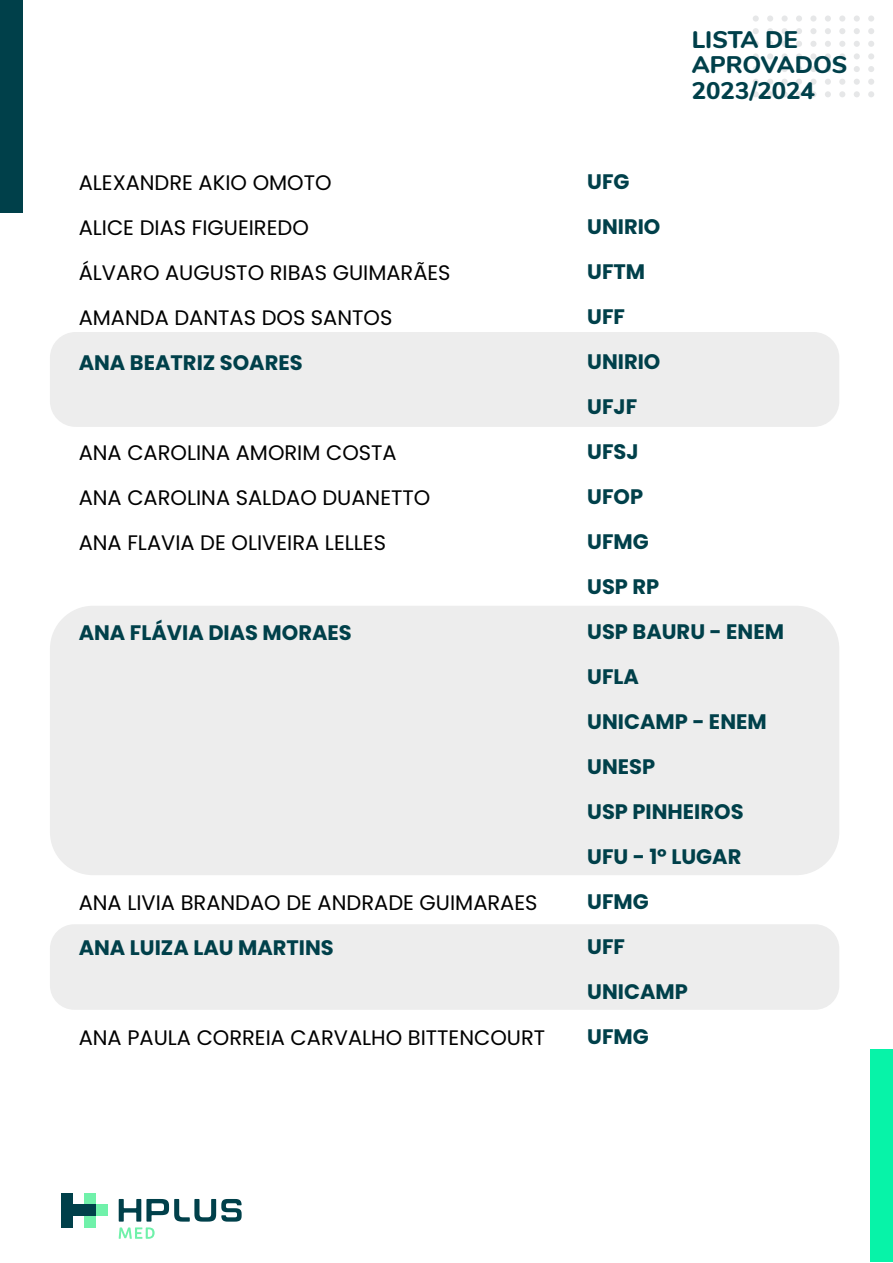
<style>
.page{position:relative;width:893px;height:1263px;background:#fff}
.page>*{position:absolute;margin:0;border:0;box-sizing:border-box;transform-origin:0 0}
.t1{font:800 24px/25.5px "Nunito";color:#00404a}
.t2{font:21px/45px "Poppins";color:#000}
.t3{font:700 21px/45px "Poppins";color:#00404a}
</style>
<div class="page">
<div style="left:50px;top:606px;width:789px;height:269px;background:#ededed;border-radius:43px"></div>
<div style="left:50px;top:332px;width:789px;height:95px;background:#ededed;border-radius:26px"></div>
<div style="left:50px;top:924px;width:789px;height:86px;background:#ededed;border-radius:24px"></div>
<div style="left:96px;top:1204px;width:11px;height:12px;background:#70f1aa"></div>
<div style="left:84px;top:1193px;width:12px;height:11px;background:#70f1aa"></div>
<div style="left:84px;top:1216px;width:12px;height:11px;background:#70f1aa"></div>
<div style="left:84px;top:1204px;width:12px;height:12px;background:#00404a"></div>
<div style="left:73px;top:1204px;width:11px;height:12px;background:#00404a"></div>
<div style="left:62px;top:1193px;width:11px;height:11px;background:#00404a"></div>
<div style="left:62px;top:1204px;width:11px;height:12px;background:#00404a"></div>
<div style="left:62px;top:1216px;width:11px;height:11px;background:#00404a"></div>
<svg style="left:119px;top:1199px;width:123px;height:22px"></svg>
<svg style="left:119px;top:1227px;width:36px;height:12px"></svg>
<div style="left:753px;top:15px;width:6px;height:7px;background:#e6e7e8;border-radius:50%"></div>
<div style="left:767px;top:15px;width:6px;height:7px;background:#e6e7e8;border-radius:50%"></div>
<div style="left:782px;top:15px;width:6px;height:7px;background:#e6e7e8;border-radius:50%"></div>
<div style="left:796px;top:15px;width:6px;height:7px;background:#e6e7e8;border-radius:50%"></div>
<div style="left:810px;top:15px;width:6px;height:7px;background:#e6e7e8;border-radius:50%"></div>
<div style="left:825px;top:15px;width:6px;height:7px;background:#e6e7e8;border-radius:50%"></div>
<div style="left:839px;top:15px;width:6px;height:7px;background:#e6e7e8;border-radius:50%"></div>
<div style="left:854px;top:15px;width:6px;height:7px;background:#e6e7e8;border-radius:50%"></div>
<div style="left:868px;top:15px;width:6px;height:7px;background:#e6e7e8;border-radius:50%"></div>
<svg style="left:753px;top:28px;width:6px;height:6px"></svg>
<svg style="left:767px;top:28px;width:6px;height:6px"></svg>
<svg style="left:782px;top:28px;width:6px;height:6px"></svg>
<svg style="left:796px;top:28px;width:6px;height:6px"></svg>
<svg style="left:810px;top:28px;width:6px;height:6px"></svg>
<svg style="left:825px;top:28px;width:6px;height:6px"></svg>
<svg style="left:839px;top:28px;width:6px;height:6px"></svg>
<svg style="left:854px;top:28px;width:6px;height:6px"></svg>
<svg style="left:868px;top:28px;width:6px;height:6px"></svg>
<svg style="left:753px;top:41px;width:6px;height:6px"></svg>
<svg style="left:767px;top:41px;width:6px;height:6px"></svg>
<svg style="left:782px;top:41px;width:6px;height:6px"></svg>
<svg style="left:796px;top:41px;width:6px;height:6px"></svg>
<svg style="left:810px;top:41px;width:6px;height:6px"></svg>
<svg style="left:825px;top:41px;width:6px;height:6px"></svg>
<svg style="left:839px;top:41px;width:6px;height:6px"></svg>
<svg style="left:854px;top:41px;width:6px;height:6px"></svg>
<svg style="left:868px;top:41px;width:6px;height:6px"></svg>
<svg style="left:753px;top:53px;width:6px;height:6px"></svg>
<svg style="left:767px;top:53px;width:6px;height:6px"></svg>
<svg style="left:782px;top:53px;width:6px;height:6px"></svg>
<svg style="left:796px;top:53px;width:6px;height:6px"></svg>
<svg style="left:810px;top:53px;width:6px;height:6px"></svg>
<svg style="left:825px;top:53px;width:6px;height:6px"></svg>
<svg style="left:839px;top:53px;width:6px;height:6px"></svg>
<svg style="left:854px;top:53px;width:6px;height:6px"></svg>
<svg style="left:868px;top:53px;width:6px;height:6px"></svg>
<svg style="left:753px;top:66px;width:6px;height:6px"></svg>
<svg style="left:767px;top:66px;width:6px;height:6px"></svg>
<svg style="left:782px;top:66px;width:6px;height:6px"></svg>
<svg style="left:796px;top:66px;width:6px;height:6px"></svg>
<svg style="left:810px;top:66px;width:6px;height:6px"></svg>
<svg style="left:825px;top:66px;width:6px;height:6px"></svg>
<svg style="left:839px;top:66px;width:6px;height:6px"></svg>
<svg style="left:854px;top:66px;width:6px;height:6px"></svg>
<svg style="left:868px;top:66px;width:6px;height:6px"></svg>
<svg style="left:753px;top:79px;width:6px;height:6px"></svg>
<svg style="left:767px;top:79px;width:6px;height:6px"></svg>
<svg style="left:782px;top:79px;width:6px;height:6px"></svg>
<svg style="left:796px;top:79px;width:6px;height:6px"></svg>
<svg style="left:810px;top:79px;width:6px;height:6px"></svg>
<svg style="left:825px;top:79px;width:6px;height:6px"></svg>
<svg style="left:839px;top:79px;width:6px;height:6px"></svg>
<svg style="left:854px;top:79px;width:6px;height:6px"></svg>
<svg style="left:868px;top:79px;width:6px;height:6px"></svg>
<svg style="left:753px;top:91px;width:6px;height:6px"></svg>
<svg style="left:767px;top:91px;width:6px;height:6px"></svg>
<svg style="left:782px;top:91px;width:6px;height:6px"></svg>
<svg style="left:796px;top:91px;width:6px;height:6px"></svg>
<svg style="left:810px;top:91px;width:6px;height:6px"></svg>
<svg style="left:825px;top:91px;width:6px;height:6px"></svg>
<svg style="left:839px;top:91px;width:6px;height:6px"></svg>
<svg style="left:854px;top:91px;width:6px;height:6px"></svg>
<svg style="left:868px;top:91px;width:6px;height:6px"></svg>
<div style="left:870px;top:1049px;width:22px;height:213px;background:#07f3a8"></div>
<div style="left:0;top:0;width:23px;height:213px;background:#00404a"></div>
<p class="t2" style="left:79px;top:160px;width:373px">ALEXANDRE AKIO OMOTO<br>ALICE DIAS FIGUEIREDO<br>ÁLVARO AUGUSTO RIBAS GUIMARÃES<br>AMANDA DANTAS DOS SANTOS</p>
<p class="t3" style="left:79px;top:340px;width:226px">ANA BEATRIZ SOARES</p>
<p class="t2" style="left:79px;top:430px;width:353px">ANA CAROLINA AMORIM COSTA<br>ANA CAROLINA SALDAO DUANETTO<br>ANA FLAVIA DE OLIVEIRA LELLES</p>
<p class="t3" style="left:79px;top:610px;width:275px">ANA FLÁVIA DIAS MORAES</p>
<p class="t2" style="left:79px;top:880px;width:460px">ANA LIVIA BRANDAO DE ANDRADE GUIMARAES</p>
<p class="t3" style="left:79px;top:925px;width:257px">ANA LUIZA LAU MARTINS</p>
<p class="t2" style="left:79px;top:1015px;width:468px">ANA PAULA CORREIA CARVALHO BITTENCOURT</p>
<p class="t1" style="left:692px;top:25px;width:157px">LISTA DE<br>APROVADOS<br>2023/2024</p>
<p class="t3" style="left:587px;top:159px;width:198px">UFG<br>UNIRIO<br>UFTM<br>UFF<br>UNIRIO<br>UFJF<br>UFSJ<br>UFOP<br>UFMG<br>USP RP<br>USP BAURU - ENEM<br>UFLA<br>UNICAMP - ENEM<br>UNESP<br>USP PINHEIROS<br>UFU - 1º LUGAR<br>UFMG<br>UFF<br>UNICAMP<br>UFMG</p>
</div>
